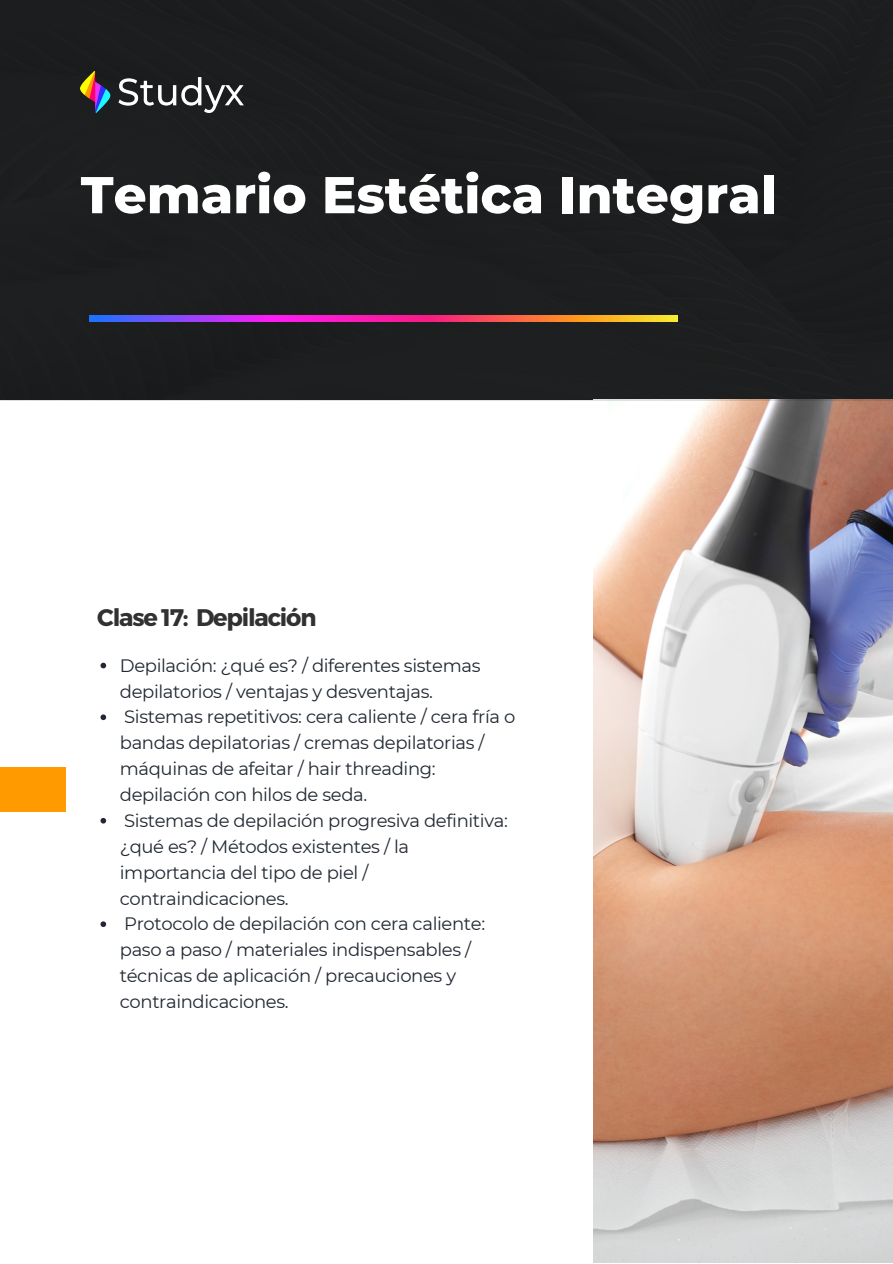
<style>
.page{position:relative;width:893px;height:1264px;background:#fff}
.page>*{position:absolute;margin:0;border:0;box-sizing:border-box;transform-origin:0 0}
.t1{font:800 51.6px "Montserrat";color:#fff}
.t2{font:700 24px "Montserrat";letter-spacing:-.05em;color:#313132}
.t3{font:18px/25.8px "Montserrat";letter-spacing:-.02em;color:#212832}
</style>
<div class="page">
<svg style="left:100px;top:662px;width:6px;height:6px"></svg>
<svg style="left:100px;top:714px;width:6px;height:6px"></svg>
<svg style="left:100px;top:818px;width:6px;height:5px"></svg>
<svg style="left:100px;top:921px;width:6px;height:6px"></svg>
<img style="left:593px;top:400px;width:299px;height:862px">
<div style="left:0;top:766px;width:66px;height:45px;background:#ff9a00"></div>
<div style="left:0;top:0;width:892px;height:400px;background:#1c1e1e"></div>
<img style="left:81px;top:72px;width:163px;height:40px">
<img style="left:90px;top:316px;width:587px;height:5px">
<h1 class="t1" style="left:81px;top:163px;width:697px">Temario Estética Integral</h1>
<h2 class="t2" style="left:97px;top:602px;width:221px">Clase 17: Depilación</h2>
<p class="t3" style="left:120px;top:652px;width:397px">Depilación: ¿qué es? / diferentes sistemas depilatorios / ventajas y desventajas.<br>Sistemas repetitivos: cera caliente / cera fría o bandas depilatorias / cremas depilatorias / máquinas de afeitar / hair threading: depilación con hilos de seda.<br>Sistemas de depilación progresiva definitiva: ¿qué es? / Métodos existentes / la importancia del tipo de piel / contraindicaciones.<br>Protocolo de depilación con cera caliente: paso a paso / materiales indispensables / técnicas de aplicación / precauciones y contraindicaciones.</p>
</div>
